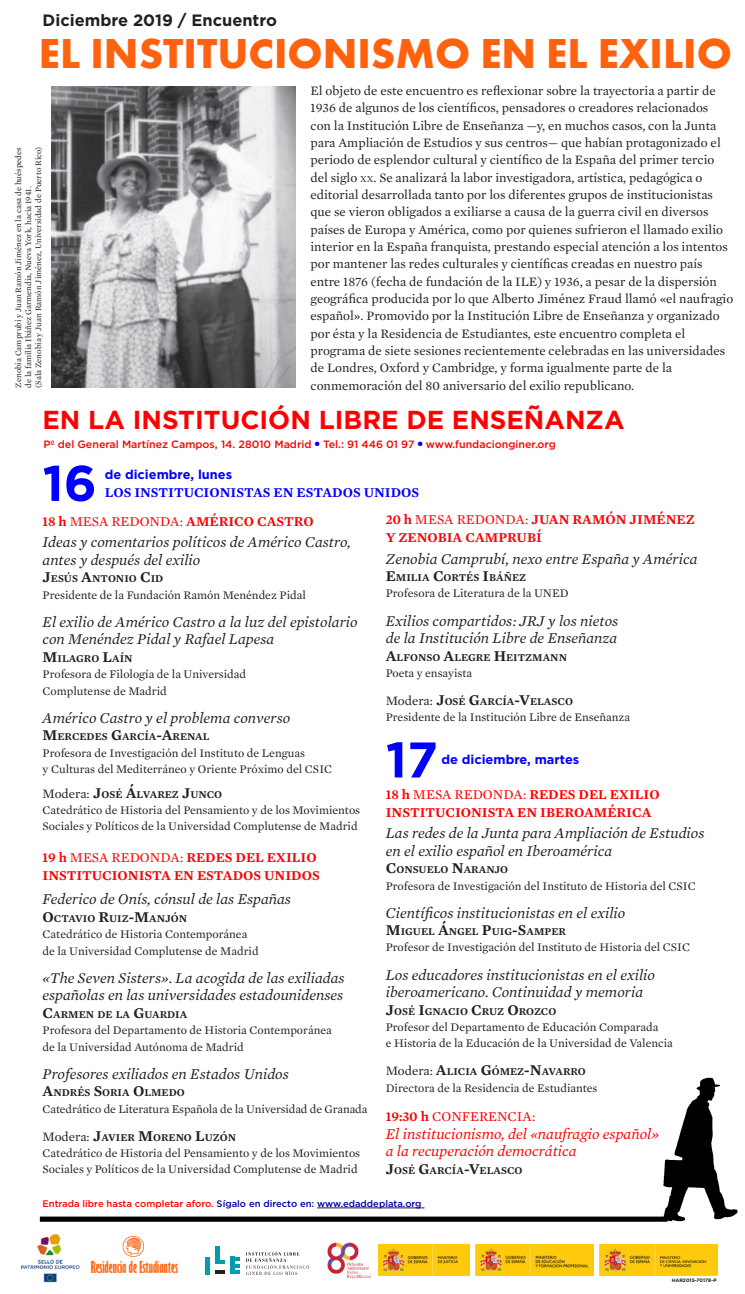
<style>
.page{position:relative;width:745px;height:1294px;background:#fff}
.page>*{position:absolute;margin:0;border:0;box-sizing:border-box;transform-origin:0 0}
.t1{font:700 50px "Gotham";color:#00f}
.t2{font:700 43.12px "Futura PT";color:#ff620e}
.t3{font:700 26px "Gotham";color:#fd0000}
.t4{font:700 16.38px "Gotham";color:#231f20}
.t5{font:italic 15.25px/17.5px "Mercury Text G1";color:#231f20}
.t6{font:italic 15.25px/17.5px "Mercury Text G1";color:#fd0000}
.t7{font:700 extra-condensed 15.25px "Gill Sans";color:#ff620e}
.t8{font:600 13.75px/17.5px "Mercury Text G1";color:#fd0000}
.t9{font:600 13.75px "Mercury Text G1";color:#00f}
.t10{font:13.75px "Mercury Text G1";color:#fd0000}
.t11{font:13.12px/17.4px "Mercury Text G1";color:#231f20}
.t12{font:700 12.88px "Gotham";color:#00f}
.t13{font:11.88px/16.2px "Mercury Text G1";color:#231f20}
.t14{font:600 10.62px "Mercury Text G1";color:#231f20}
.t15{font:500 10.62px "Gotham";color:#fd0000}
.t16{font:500 9.5px "Gotham";color:#00a}
.t17{font:8.38px/10px "Mercury Text G1";color:#231f20}
.jose{font:700 4.88px "Gotham";color:#231f20}
.s1{font-size:9.12px}
.s2{color:#00f}
.s3{font-weight:400}
.s4{font-size:15.25px}
.s5{font-weight:400;font-size:13.12px}
.s6{font-weight:600}
.s7{color:#fd0000}
</style>
<div class="page">
<img style="left:52px;top:86px;width:243px;height:302px">
<img style="left:645px;top:1077px;width:93px;height:145px">
<div style="left:40px;top:1216px;width:627px;height:5px;background:#000"></div>
<hr style="left:317px;top:1207px;width:104px;height:1px;background:#231f20">
<svg style="left:246px;top:1251px;width:63px;height:23px"></svg>
<svg style="left:230px;top:1256px;width:9px;height:18px"></svg>
<svg style="left:205px;top:1246px;width:19px;height:28px"></svg>
<img style="left:122px;top:1235px;width:23px;height:21px">
<img style="left:20px;top:1234px;width:60px;height:49px">
<img style="left:327px;top:1242px;width:44px;height:37px">
<img style="left:475px;top:1244px;width:118px;height:30px">
<img style="left:599px;top:1244px;width:118px;height:30px">
<img style="left:378px;top:1244px;width:91px;height:30px">
<p class="t4" style="left:43px;top:11px;width:236px">Diciembre 2019 / Encuentro</p>
<p class="t2" style="left:39px;top:26px;width:694px">EL INSTITUCIONISMO EN EL EXILIO</p>
<p class="t17" style="left:33px;top:388px;width:243px;rotate:-90deg">(Sala Zenobia y Juan Ramón Jiménez, Universidad de Puerto Rico)</p>
<p class="t17" style="left:13px;top:388px;width:242px;rotate:-90deg">Zenobia Camprubí y Juan Ramón Jiménez en la casa de huéspedes de la familia Ibáñez Garmendia, Nueva York, hacia 1941.</p>
<p class="t11" style="left:310px;top:82px;width:424px">El objeto de este encuentro es reflexionar sobre la trayectoria a partir de 1936 de algunos de los científicos, pensadores o creadores relacionados<br>con la Institución Libre de Enseñanza —y, en muchos casos, con la Junta para Ampliación de Estudios y sus centros— que habían protagonizado el periodo de esplendor cultural y científico de la España del primer tercio del siglo <span class="s1">xx</span>. Se analizará la labor investigadora, artística, pedagógica o editorial desarrollada tanto por los diferentes grupos de institucionistas que se vieron obligados a exiliarse a causa de la guerra civil en diversos países de Europa y América, como por quienes sufrieron el llamado exilio interior en la España franquista, prestando especial atención a los intentos por mantener las redes culturales y científicas creadas en nuestro país entre 1876 (fecha de fundación de la ILE) y 1936, a pesar de la dispersión geográfica producida por lo que Alberto Jiménez Fraud llamó «el naufragio español». Promovido por la Institución Libre de Enseñanza y organizado por ésta y la Residencia de Estudiantes, este encuentro completa el programa de siete sesiones recientemente celebradas en las universidades de Londres, Oxford y Cambridge, y forma igualmente parte de la</p>
<p class="t11" style="left:310px;top:376px;width:325px">conmemoración del 80 aniversario del exilio republicano.</p>
<p class="t3" style="left:42px;top:404px;width:583px">EN LA INSTITUCIÓN LIBRE DE ENSEÑANZA</p>
<p class="t15" style="left:43px;top:438px;width:513px">Pº del General Martínez Campos, 14. 28010 Madrid <span class="s2">●</span> Tel.: 91 446 01 97 <span class="s2">●</span> www.fundacionginer.org</p>
<p class="t12" style="left:105px;top:467px;width:129px">de diciembre, lunes</p>
<p class="t1" style="left:43px;top:454px;width:56px">16</p>
<p class="t8" style="left:43px;top:512px;width:272px">18 h <span class="s3">MESA REDONDA:</span> AMÉRICO CASTRO</p>
<p class="t5" style="left:43px;top:533px;width:309px">Ideas y comentarios políticos de Américo Castro, antes y después del exilio</p>
<p class="t14" style="left:43px;top:572px;width:122px"><span class="s4">J</span>ESÚS <span class="s4">A</span>NTONIO <span class="s4">C</span>ID</p>
<p class="t13" style="left:43px;top:586px;width:264px">Presidente de la Fundación Ramón Menéndez Pidal</p>
<p class="t5" style="left:43px;top:613px;width:316px">El exilio de Américo Castro a la luz del epistolario con Menéndez Pidal y Rafael Lapesa</p>
<p class="t14" style="left:43px;top:652px;width:92px"><span class="s4">M</span>ILAGRO <span class="s4">L</span>AÍN</p>
<p class="t13" style="left:43px;top:666px;width:205px">Profesora de Filología de la Universidad<br>Complutense de Madrid</p>
<p class="t5" style="left:43px;top:709px;width:249px">Américo Castro y el problema converso</p>
<p class="t14" style="left:43px;top:730px;width:168px"><span class="s4">M</span>ERCEDES <span class="s4">G</span>ARCÍA<span class="s4">-A</span>RENAL</p>
<p class="t13" style="left:43px;top:744px;width:291px">Profesora de Investigación del Instituto de Lenguas<br>y Culturas del Mediterráneo y Oriente Próximo del CSIC</p>
<p class="t14" style="left:43px;top:787px;width:181px"><span class="s5">Modera:</span> <span class="s4">J</span>OSÉ <span class="s4">Á</span>LVAREZ <span class="s4">J</span>UNCO</p>
<p class="t13" style="left:43px;top:802px;width:319px">Catedrático de Historia del Pensamiento y de los Movimientos<br>Sociales y Políticos de la Universidad Complutense de Madrid</p>
<p class="t8" style="left:43px;top:848px;width:278px">19 h <span class="s3">MESA REDONDA:</span> REDES DEL EXILIO<br>INSTITUCIONISTA EN ESTADOS UNIDOS</p>
<p class="t5" style="left:43px;top:890px;width:250px">Federico de Onís, cónsul de las Españas</p>
<p class="t14" style="left:43px;top:912px;width:146px"><span class="s4">O</span>CTAVIO <span class="s4">R</span>UIZ<span class="s4">-M</span>ANJÓN</p>
<p class="t13" style="left:43px;top:926px;width:217px">Catedrático de Historia Contemporánea de la Universidad Complutense de Madrid</p>
<p class="t5" style="left:43px;top:969px;width:303px">«The Seven Sisters». La acogida de las exiliadas españolas en las universidades estadounidenses</p>
<p class="t14" style="left:43px;top:1007px;width:146px"><span class="s4">C</span>ARMEN DE LA <span class="s4">G</span>UARDIA</p>
<p class="t13" style="left:43px;top:1022px;width:290px">Profesora del Departamento de Historia Contemporánea de la Universidad Autónoma de Madrid</p>
<p class="t5" style="left:43px;top:1064px;width:247px">Profesores exiliados en Estados Unidos</p>
<p class="t14" style="left:43px;top:1086px;width:143px"><span class="s4">A</span>NDRÉS <span class="s4">S</span>ORIA <span class="s4">O</span>LMEDO</p>
<p class="t13" style="left:43px;top:1100px;width:326px">Catedrático de Literatura Española de la Universidad de Granada</p>
<p class="t14" style="left:43px;top:1130px;width:195px"><span class="s5">Modera:</span> <span class="s4">J</span>AVIER <span class="s4">M</span>ORENO <span class="s4">L</span>UZÓN</p>
<p class="t13" style="left:43px;top:1145px;width:319px">Catedrático de Historia del Pensamiento y de los Movimientos<br>Sociales y Políticos de la Universidad Complutense de Madrid</p>
<p class="t9" style="left:105px;top:484px;width:316px">LOS INSTITUCIONISTAS EN ESTADOS UNIDOS</p>
<p class="t8" style="left:385px;top:511px;width:310px">20 h <span class="s3">MESA REDONDA:</span> JUAN RAMÓN JIMÉNEZ<br>Y ZENOBIA CAMPRUBÍ</p>
<p class="t5" style="left:385px;top:550px;width:313px">Zenobia Camprubí, nexo entre España y América</p>
<p class="t14" style="left:385px;top:571px;width:142px"><span class="s4">E</span>MILIA <span class="s4">C</span>ORTÉS <span class="s4">I</span>BÁÑEZ</p>
<p class="t13" style="left:385px;top:585px;width:184px">Profesora de Literatura de la UNED</p>
<p class="t5" style="left:385px;top:611px;width:234px">Exilios compartidos: JRJ y los nietos de la Institución Libre de Enseñanza</p>
<p class="t14" style="left:385px;top:650px;width:183px"><span class="s4">A</span>LFONSO <span class="s4">A</span>LEGRE <span class="s4">H</span>EITZMANN</p>
<p class="t13" style="left:385px;top:664px;width:88px">Poeta y ensayista</p>
<p class="t14" style="left:385px;top:695px;width:188px"><span class="s5">Modera:</span> <span class="s4">J</span>OSÉ <span class="s4">G</span>ARCÍA<span class="s4">-V</span>ELASCO</p>
<p class="t13" style="left:385px;top:709px;width:245px">Presidente de la Institución Libre de Enseñanza</p>
<p class="t1" style="left:385px;top:730px;width:54px">17</p>
<p class="t8" style="left:385px;top:785px;width:275px">18 h <span class="s3">MESA REDONDA:</span> REDES DEL EXILIO<br>INSTITUCIONISTA EN IBEROAMÉRICA</p>
<p class="t5" style="left:385px;top:824px;width:320px">Las redes de la Junta para Ampliación de Estudios en el exilio español en Iberoamérica</p>
<p class="t14" style="left:385px;top:863px;width:124px"><span class="s4">C</span>ONSUELO <span class="s4">N</span>ARANJO</p>
<p class="t13" style="left:385px;top:877px;width:311px">Profesora de Investigación del Instituto de Historia del CSIC</p>
<p class="t5" style="left:385px;top:903px;width:241px">Científicos institucionistas en el exilio</p>
<p class="t14" style="left:385px;top:925px;width:181px"><span class="s4">M</span>IGUEL <span class="s4">Á</span>NGEL <span class="s4">P</span>UIG<span class="s4">-S</span>AMPER</p>
<p class="t13" style="left:385px;top:939px;width:306px">Profesor de Investigación del Instituto de Historia del CSIC</p>
<p class="t5" style="left:385px;top:965px;width:271px">Los educadores institucionistas en el exilio iberoamericano. Continuidad y memoria</p>
<p class="t14" style="left:385px;top:1004px;width:172px"><span class="s4">J</span>OSÉ <span class="s4">I</span>GNACIO <span class="s4">C</span>RUZ <span class="s4">O</span>ROZCO</p>
<p class="t13" style="left:385px;top:1018px;width:288px">Profesor del Departamento de Educación Comparada<br>e Historia de la Educación de la Universidad de Valencia</p>
<p class="t14" style="left:385px;top:1065px;width:201px"><span class="s5">Modera:</span> <span class="s4">A</span>LICIA <span class="s4">G</span>ÓMEZ<span class="s4">-N</span>AVARRO</p>
<p class="t13" style="left:385px;top:1079px;width:213px">Directora de la Residencia de Estudiantes</p>
<p class="t10" style="left:385px;top:1108px;width:151px"><span class="s6">19:30 h</span> CONFERENCIA:</p>
<p class="t6" style="left:385px;top:1125px;width:274px">El institucionismo, del «naufragio español» a la recuperación democrática</p>
<p class="t14" style="left:385px;top:1163px;width:138px"><span class="s4">J</span>OSÉ <span class="s4">G</span>ARCÍA<span class="s4">-V</span>ELASCO</p>
<p class="t12" style="left:441px;top:751px;width:139px">de diciembre, martes</p>
<p class="t16" style="left:43px;top:1197px;width:380px"><span class="s7">Entrada libre hasta completar aforo.</span> Sígalo en directo en: www.edaddeplata.org</p>
<p class="t7" style="left:91px;top:1257px;width:88px">Residencia de Estudiantes</p>
<p class="jose" style="left:671px;top:1277px;width:46px">HAR2015-70178-P</p>
</div>
